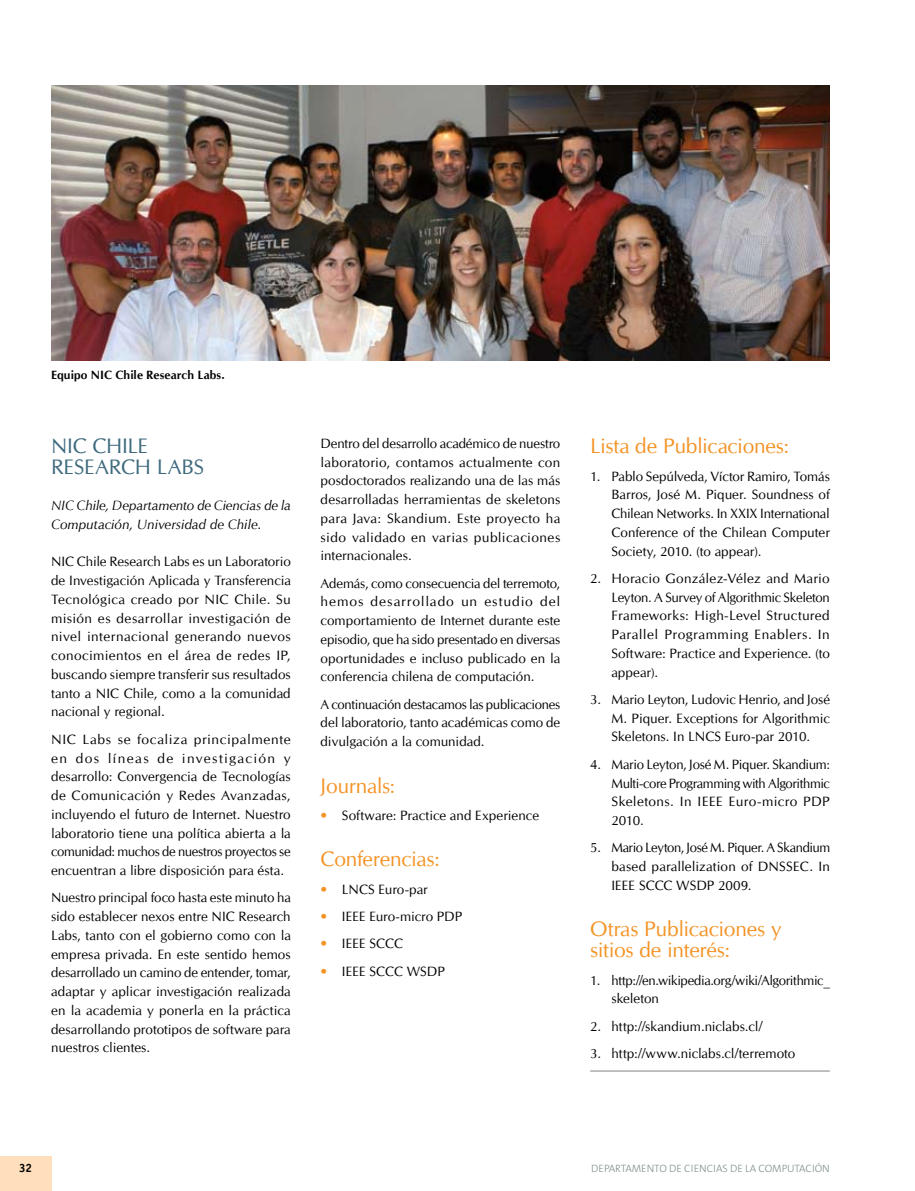
<style>
.page{position:relative;width:915px;height:1191px;background:#fff}
.page>*{position:absolute;margin:0;border:0;box-sizing:border-box;transform-origin:0 0}
.t1{font:21px/21px "CG Omega";letter-spacing:-.01em;color:#f49326}
.t2{font:21px/21px "CG Omega";letter-spacing:-.005em;color:#3e6a7d}
.t3{font:13.5px/18.8px "CG Omega";color:#000;text-align:justify}
.t4{font:italic 13.5px/18.8px "CG Omega";letter-spacing:-.005em;color:#000}
.t5{font:13.5px/18.8px "CG Omega";letter-spacing:-.02em;color:#000}
.t6{font:700 12px "CG Omega";letter-spacing:.01em;color:#000}
.t7{font:700 12px "Officina San ITC";color:#000}
.t8{font:300 10.65px "The Sans";color:#7c9087}
.s1{color:#f49326}
</style>
<div class="page">
<img style="left:51px;top:85px;width:778px;height:275px">
<hr style="left:590px;top:1070px;width:239px;height:1px;background:#818383">
<div style="left:0;top:1157px;width:51px;height:34px;background:#ffdebb"></div>
<p class="t6" style="left:51px;top:368px;width:175px">Equipo NIC Chile Research Labs.</p>
<h1 class="t2" style="left:51px;top:436px;width:66px">NIC Chile<br>Research</h1>
<h1 class="t2" style="left:157px;top:457px;width:24px">Labs</h1>
<p class="t4" style="left:51px;top:496px;width:241px">NIC Chile, Departamento de Ciencias de la<br>Computación, Universidad de Chile.</p>
<p class="t3" style="left:51px;top:552px;width:241px">NIC Chile Research Labs es un Laboratorio de Investigación Aplicada y Transferencia Tecnológica creado por NIC Chile. Su misión es desarrollar investigación de nivel internacional generando nuevos conocimientos en el área de redes IP, buscando siempre transferir sus resultados tanto a NIC Chile, como a la comunidad nacional y regional.</p>
<p class="t3" style="left:51px;top:730px;width:241px">NIC Labs se focaliza principalmente en dos líneas de investigación y desarrollo: Convergencia de Tecnologías de Comunicación y Redes Avanzadas, incluyendo el futuro de Internet. Nuestro laboratorio tiene una política abierta a la comunidad: muchos de nuestros proyectos se encuentran a libre disposición para ésta.</p>
<p class="t3" style="left:51px;top:888px;width:241px">Nuestro principal foco hasta este minuto ha sido establecer nexos entre NIC Research Labs, tanto con el gobierno como con la empresa privada. En este sentido hemos desarrollado un camino de entender, tomar, adaptar y aplicar investigación realizada en la academia y ponerla en la práctica desarrollando prototipos de software para nuestros clientes.</p>
<p class="t3" style="left:320px;top:434px;width:241px">Dentro del desarrollo académico de nuestro laboratorio, contamos actualmente con posdoctorados realizando una de las más desarrolladas herramientas de skeletons para Java: Skandium. Este proyecto ha sido validado en varias publicaciones internacionales.</p>
<p class="t3" style="left:320px;top:574px;width:241px">Además, como consecuencia del terremoto, hemos desarrollado un estudio del comportamiento de Internet durante este episodio, que ha sido presentado en diversas oportunidades e incluso publicado en la conferencia chilena de computación.</p>
<p class="t3" style="left:320px;top:695px;width:241px">A continuación destacamos las publicaciones del laboratorio, tanto académicas como de divulgación a la comunidad.</p>
<h1 class="t1" style="left:320px;top:775px;width:76px">Journals:</h1>
<p class="t3" style="left:320px;top:806px;width:220px"><span class="s1">•</span> Software: Practice and Experience</p>
<h1 class="t1" style="left:320px;top:849px;width:121px">Conferencias:</h1>
<p class="t3" style="left:320px;top:880px;width:109px"><span class="s1">•</span> LNCS Euro-par</p>
<p class="t3" style="left:320px;top:907px;width:143px"><span class="s1">•</span> IEEE Euro-micro PDP</p>
<p class="t3" style="left:320px;top:934px;width:84px"><span class="s1">•</span> IEEE SCCC</p>
<p class="t3" style="left:320px;top:961px;width:126px"><span class="s1">•</span> IEEE SCCC WSDP</p>
<h1 class="t1" style="left:590px;top:436px;width:200px">Lista de Publicaciones:</h1>
<p class="t3" style="left:611px;top:467px;width:220px;text-indent:-21px">1. Pablo Sepúlveda, Víctor Ramiro, Tomás Barros, José M. Piquer. Soundness of Chilean Networks. In XXIX International Conference of the Chilean Computer Society, 2010. (to appear).</p>
<p class="t3" style="left:611px;top:569px;width:220px;text-indent:-21px">2. Horacio González-Vélez and Mario Leyton. A Survey of Algorithmic Skeleton Frameworks: High-Level Structured Parallel Programming Enablers. In Software: Practice and Experience. (to appear).</p>
<p class="t3" style="left:611px;top:690px;width:220px;text-indent:-21px">3. Mario Leyton, Ludovic Henrio, and José M. Piquer. Exceptions for Algorithmic Skeletons. In LNCS Euro-par 2010.</p>
<p class="t3" style="left:611px;top:755px;width:220px;text-indent:-21px">4. Mario Leyton, José M. Piquer. Skandium:<br>Multi-core Programming with Algorithmic Skeletons. In IEEE Euro-micro PDP 2010.</p>
<p class="t3" style="left:611px;top:838px;width:220px;text-indent:-21px">5. Mario Leyton, José M. Piquer. A Skandium based parallelization of DNSSEC. In IEEE SCCC WSDP 2009.</p>
<h1 class="t1" style="left:590px;top:919px;width:193px">Otras Publicaciones y sitios de interés:</h1>
<p class="t5" style="left:611px;top:970px;width:220px;text-indent:-21px">1. http://en.wikipedia.org/wiki/Algorithmic_ skeleton</p>
<p class="t3" style="left:590px;top:1016px;width:174px">2. http://skandium.niclabs.cl/</p>
<p class="t3" style="left:590px;top:1044px;width:207px">3. http://www.niclabs.cl/terremoto</p>
<p class="t7" style="left:19px;top:1160px;width:14px">32</p>
<p class="t8" style="left:591px;top:1159px;width:240px">DEPARTAMENTO DE CIENCIAS DE LA COMPUTACIÓN</p>
</div>
